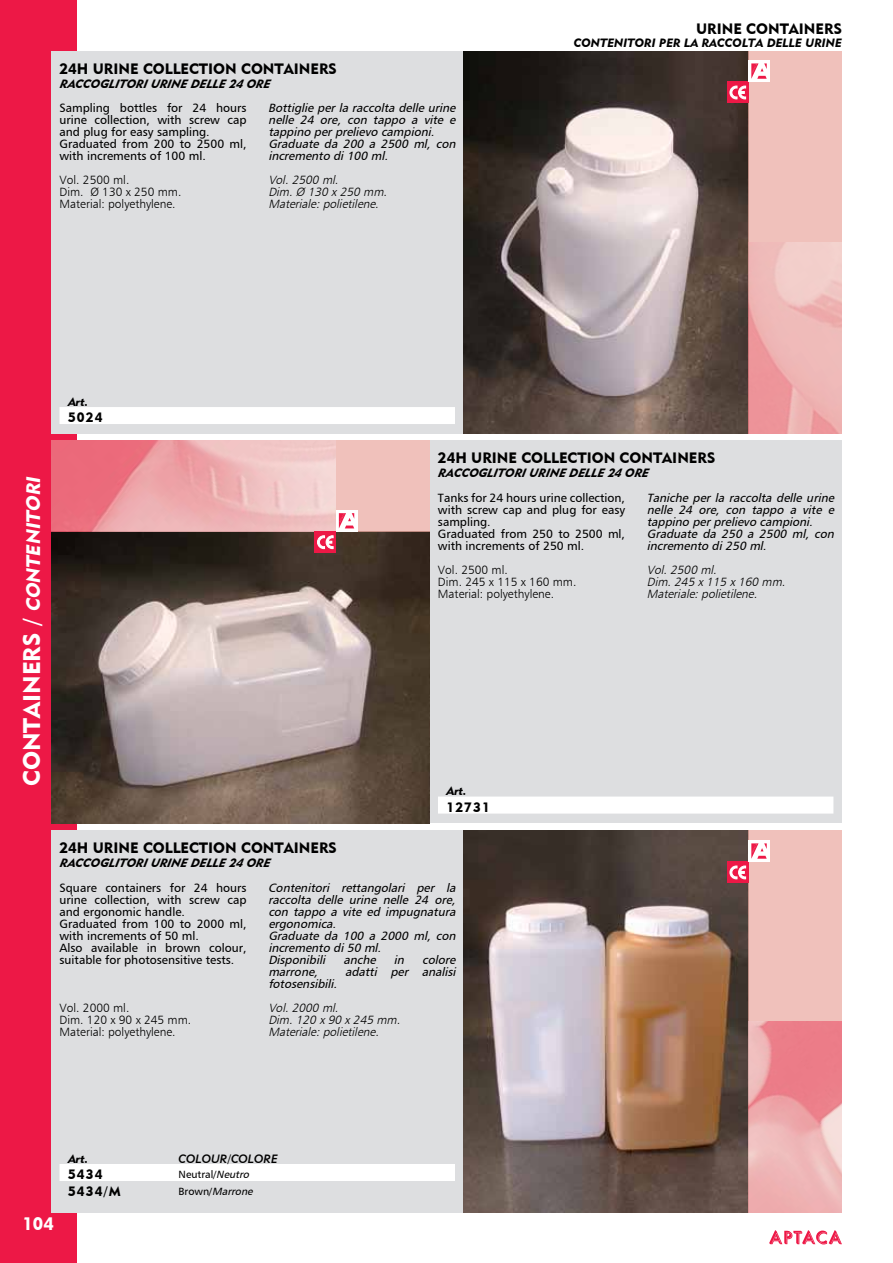
<style>
.page{position:relative;width:893px;height:1263px;background:#fff}
.page>*{position:absolute;margin:0;border:0;box-sizing:border-box;transform-origin:0 0}
.t1{font:24px "Geometric 415 BT Black A";color:#fff}
.t2{font:18px "Geometric 415 BT Black A";color:#fff}
.t3{font:15px "Geometric 415 BT Black A";color:#000}
.t4{font:13.5px "Geometric 415 BT Black A";letter-spacing:.08em;color:#000}
.t5{font:italic 12px/12px "Humanist 777 BT Roman B";color:#000}
.t6{font:12px/12px "Humanist 777 BT Roman B";color:#000}
.t7{font:italic 12px/12px "Humanist 777 BT Light B";color:#000}
.t8{font:12px/12px "Humanist 777 BT Light B";color:#000}
.t9{font:italic 12px "Geometric 415 BT Black Italic A";color:#000}
.t10{font:12px "Geometric 415 BT Black Italic A";color:#000}
.t11{font:12px "Geometric 415 BT Medium Italic A";color:#000}
.t12{font:10.5px "Humanist 777 BT Roman B";color:#000}
.t13{font:italic 10.5px "Humanist 777 BT Roman B";color:#000}
.s1{font-style:italic;font-size:19.5px}
.s2{font-style:italic}
.s3{font-style:normal}
</style>
<div class="page">
<div style="left:0;top:0;width:76px;height:1263px;background:#ed1846"></div>
<svg style="left:769px;top:1230px;width:73px;height:14px"></svg>
<div style="left:51px;top:51px;width:791px;height:383px;background:#dddee0"></div>
<div style="left:51px;top:440px;width:791px;height:383px;background:#dddee0"></div>
<div style="left:51px;top:830px;width:791px;height:383px;background:#dddee0"></div>
<img style="left:463px;top:51px;width:267px;height:383px">
<div style="left:60px;top:407px;width:395px;height:17px;background:#fff"></div>
<img style="left:463px;top:830px;width:267px;height:383px">
<div style="left:60px;top:1164px;width:395px;height:17px;background:#fff"></div>
<img style="left:51px;top:549px;width:378px;height:274px">
<div style="left:438px;top:796px;width:395px;height:17px;background:#fff"></div>
<div style="left:727px;top:82px;width:21px;height:21px;background:#ed1846"></div>
<svg style="left:730px;top:51px;width:112px;height:383px;background:#d5a5a2"></svg>
<div style="left:727px;top:862px;width:21px;height:21px;background:#ed1846"></div>
<svg style="left:730px;top:830px;width:112px;height:383px;background:#d69f9e"></svg>
<div style="left:315px;top:531px;width:21px;height:22px;background:#ed1846"></div>
<svg style="left:51px;top:440px;width:378px;height:109px;background:#d19597"></svg>
<p class="t3" style="left:60px;top:60px;width:279px">24H URINE COLLECTION CONTAINERS</p>
<p class="t5" style="left:268px;top:102px;width:192px">Bottiglie per la raccolta delle urine nelle 24 ore, con tappo a vite e tappino perprelievo campioni.<br>Graduate da 200 a 2500 ml, con incremento di100 ml.</p>
<p class="t7" style="left:268px;top:174px;width:123px">Vol.2500 ml.<br>Dim.Ø 130 x250 mm.<br>Materiale:polietilene.</p>
<p class="t9" style="left:60px;top:77px;width:215px">RACCOGLITORIURINE DELLE 24 ORE</p>
<p class="t6" style="left:60px;top:102px;width:189px">Sampling bottles for 24 hours urine collection, with screw cap and plug for easy sampling.<br>Graduated from 200 to 2500 ml, with increments of 100 ml.</p>
<p class="t8" style="left:60px;top:174px;width:123px">Vol. 2500 ml.<br>Dim. Ø 130 x 250 mm.<br>Material: polyethylene.</p>
<p class="t3" style="left:696px;top:19px;width:147px">URINE CONTAINERS</p>
<p class="t10" style="left:574px;top:35px;width:270px">CONTENITORI PER LA RACCOLTA DELLE URINE</p>
<h1 class="t1" style="left:17px;top:786px;width:315px;rotate:-90deg">C O N TAI N E RS / <span class="s1">CONTENITORI</span></h1>
<p class="t10" style="left:68px;top:394px;width:22px">Art.</p>
<p class="t4" style="left:68px;top:409px;width:36px">5024</p>
<p class="t3" style="left:438px;top:449px;width:279px">24H URINE COLLECTION CONTAINERS</p>
<p class="t5" style="left:647px;top:491px;width:192px">Taniche per la raccolta delle urine nelle 24 ore, con tappo a vite e tappino perprelievo campioni.<br>Graduate da 250 a 2500 ml, con incremento di250 ml.</p>
<p class="t7" style="left:647px;top:563px;width:143px">Vol.2500 ml.<br>Dim.245 x115 x160 mm.<br>Materiale:polietilene.</p>
<p class="t9" style="left:438px;top:466px;width:215px">RACCOGLITORIURINE DELLE 24 ORE</p>
<p class="t6" style="left:438px;top:491px;width:189px">Tanks for 24 hours urine collection, with screw cap and plug for easy sampling.<br>Graduated from 250 to 2500 ml, with increments of 250 ml.</p>
<p class="t8" style="left:438px;top:563px;width:140px">Vol. 2500 ml.<br>Dim. 245 x 115 x 160 mm.<br>Material: polyethylene.</p>
<p class="t10" style="left:446px;top:783px;width:22px">Art.</p>
<p class="t4" style="left:446px;top:799px;width:45px">12731</p>
<p class="t3" style="left:60px;top:838px;width:279px">24H URINE COLLECTION CONTAINERS</p>
<p class="t5" style="left:268px;top:881px;width:192px">Contenitori rettangolari per la raccolta delle urine nelle 24 ore, con tappo a vite ed impugnatura ergonomica.<br>Graduate da 100 a 2000 ml, con incremento di50 ml.<br>Disponibili</p>
<p class="t9" style="left:60px;top:856px;width:215px">RACCOGLITORIURINE DELLE 24 ORE</p>
<p class="t6" style="left:60px;top:881px;width:189px">Square containers for 24 hours urine collection, with screw cap and ergonomic handle.<br>Graduated from 100 to 2000 ml, with increments of 50 ml.<br>Also available in brown colour, suitable for photosensitive tests.</p>
<p class="t8" style="left:60px;top:1001px;width:133px">Vol. 2000 ml.<br>Dim. 120 x 90 x 245 mm.<br>Material: polyethylene.</p>
<p class="t5" style="left:343px;top:953px;width:37px">anche</p>
<p class="t5" style="left:394px;top:953px;width:15px">in</p>
<p class="t5" style="left:422px;top:953px;width:38px">colore</p>
<p class="t5" style="left:268px;top:965px;width:54px">marrone,</p>
<p class="t5" style="left:345px;top:965px;width:115px">adatti per analisi</p>
<p class="t5" style="left:268px;top:977px;width:73px">fotosensibili.</p>
<p class="t7" style="left:268px;top:1001px;width:136px">Vol.2000 ml.<br>Dim.120 x90 x245 mm.<br>Materiale:polietilene.</p>
<p class="t10" style="left:68px;top:1151px;width:22px">Art.</p>
<p class="t11" style="left:179px;top:1151px;width:101px">COLOUR/COLORE</p>
<p class="t4" style="left:68px;top:1166px;width:36px">5434</p>
<p class="t12" style="left:179px;top:1168px;width:75px">Neutral/<span class="s2">Neutro</span></p>
<p class="t4" style="left:68px;top:1183px;width:54px">5434/M</p>
<p class="t13" style="left:179px;top:1184px;width:78px"><span class="s3">Brown/</span>Marrone</p>
<h2 class="t2" style="left:23px;top:1213px;width:33px">104</h2>
</div>
